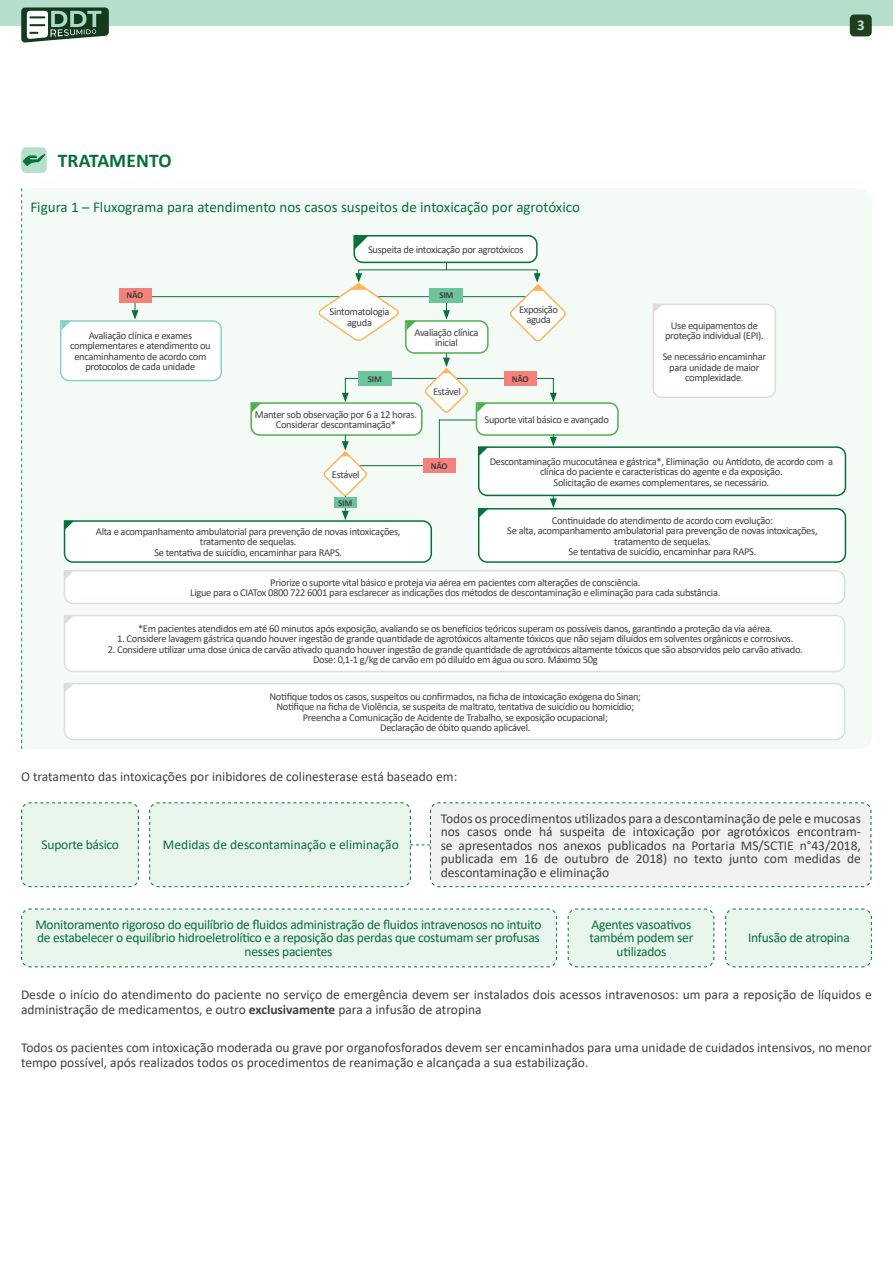
<style>
.page{position:relative;width:893px;height:1263px;background:#fff}
.page>*{position:absolute;margin:0;border:0;box-sizing:border-box;transform-origin:0 0}
.t1{font:700 19.5px "Calibri";letter-spacing:.005em;color:#09703a}
.t2{font:15px "Calibri";color:#09703a}
.t3{font:700 15px "Calibri";color:#b5decb}
.t4{font:13.5px/13.5px "Calibri";color:#414042}
.t5{font:13.5px/13.5px "Calibri";letter-spacing:-.02em;color:#09703a;text-align:center}
.t6{font:13.5px "Calibri";color:#09703a}
.t7{font:10.5px/10.5px "Calibri";letter-spacing:-.03em;color:#414042;text-align:center}
.t8{font:700 9px "Calibri";letter-spacing:-.03em;color:#414042}
.s1{font-weight:700}
</style>
<div class="page">
<div style="left:0;top:0;width:893px;height:26px;background:#b5decb"></div>
<div style="left:850px;top:15px;width:22px;height:21px;background:#1e3e1c;border-radius:4px"></div>
<svg style="left:21px;top:7px;width:88px;height:36px"></svg>
<div style="left:21px;top:147px;width:26px;height:26px;background:#b5decb;border-radius:5px"></div>
<svg style="left:23px;top:154px;width:23px;height:12px"></svg>
<div style="left:21px;top:802px;width:118px;height:85px;background:#e8f5ed"></div>
<div style="left:21px;top:908px;width:536px;height:59px;background:#e8f5ed"></div>
<div style="left:567px;top:908px;width:148px;height:59px;background:#e8f5ed"></div>
<div style="left:725px;top:908px;width:147px;height:59px;background:#e8f5ed"></div>
<div style="left:22px;top:188px;width:849px;height:561px;background:#f4faf6"></div>
<svg style="left:21px;top:188px;width:1px;height:561px"></svg>
<svg style="left:63px;top:614px;width:783px;height:59px"></svg>
<svg style="left:63px;top:682px;width:783px;height:59px"></svg>
<svg style="left:63px;top:569px;width:783px;height:36px"></svg>
<svg style="left:64px;top:615px;width:781px;height:56px"></svg>
<svg style="left:64px;top:683px;width:781px;height:56px"></svg>
<svg style="left:59px;top:234px;width:788px;height:329px"></svg>
<svg style="left:149px;top:802px;width:723px;height:85px"></svg>
<h2 class="t3" style="left:857px;top:15px;width:9px">3</h2>
<h1 class="t1" style="left:58px;top:147px;width:115px">TRATAMENTO</h1>
<h2 class="t2" style="left:30px;top:197px;width:551px">Figura 1 – Fluxograma para atendimento nos casos suspeitos de intoxicação por agrotóxico</h2>
<p class="t8" style="left:127px;top:289px;width:18px">NÃO</p>
<p class="t7" style="left:368px;top:244px;width:157px">Suspeita de intoxicação por agrotóxicos</p>
<p class="t8" style="left:439px;top:289px;width:15px">SIM</p>
<p class="t7" style="left:519px;top:304px;width:40px">Exposição aguda</p>
<p class="t7" style="left:330px;top:306px;width:62px">Sintomatologia aguda</p>
<p class="t7" style="left:70px;top:330px;width:142px">Avaliação clínica e exames complementares e atendimento ou encaminhamento de acordo com protocolos de cada unidade</p>
<p class="t7" style="left:414px;top:327px;width:66px">Avaliação clínica inicial</p>
<p class="t7" style="left:255px;top:409px;width:164px">Manter sob observação por 6 a 12 horas.<br>Considerar descontaminação*</p>
<p class="t7" style="left:485px;top:414px;width:126px">Suporte vital básico e avançado</p>
<p class="t8" style="left:512px;top:372px;width:18px">NÃO</p>
<p class="t8" style="left:368px;top:372px;width:15px">SIM</p>
<p class="t7" style="left:433px;top:386px;width:29px">Estável</p>
<p class="t7" style="left:665px;top:320px;width:100px">Use equipamentos de proteção individual (EPI).</p>
<p class="t7" style="left:663px;top:351px;width:105px">Se necessário encaminhar para unidade de maior complexidade.</p>
<p class="t7" style="left:490px;top:456px;width:345px">Descontaminação mucocutânea e gástrica*, Eliminação ou Antídoto, de acordo com a clínica do paciente e características do agente e da exposição.<br>Solicitação de exames complementares, se necessário.</p>
<p class="t7" style="left:507px;top:515px;width:312px">Continuidade do atendimento de acordo com evolução:<br>Se alta, acompanhamento ambulatorial para prevenção de novas intoxicações, tratamento de sequelas.<br>Se tentativa de suicídio, encaminhar para RAPS.</p>
<p class="t8" style="left:431px;top:460px;width:18px">NÃO</p>
<p class="t7" style="left:332px;top:469px;width:29px">Estável</p>
<p class="t8" style="left:338px;top:497px;width:15px">SIM</p>
<p class="t7" style="left:96px;top:526px;width:306px">Alta e acompanhamento ambulatorial para prevenção de novas intoxicações, tratamento de sequelas.<br>Se tentativa de suicídio, encaminhar para RAPS.</p>
<p class="t7" style="left:190px;top:577px;width:532px">Priorize o suporte vital básico e proteja via aérea em pacientes com alterações de consciência.<br>Ligue para o CIATox 0800 722 6001 para esclarecer as indicações dos métodos de descontaminação e eliminação para cada substância.</p>
<p class="t7" style="left:138px;top:623px;width:636px">*Em pacientes atendidos em até 60 minutos após exposição, avaliando se os benefícios teóricos superam os possíveis danos, garantindo a proteção da via aérea.</p>
<p class="t7" style="left:117px;top:633px;width:678px">1. Considere lavagem gástrica quando houver ingestão de grande quantidade de agrotóxicos altamente tóxicos que não sejam diluídos em solventes orgânicos e corrosivos.</p>
<p class="t7" style="left:108px;top:644px;width:697px">2. Considere utilizar uma dose única de carvão ativado quando houver ingestão de grande quantidade de agrotóxicos altamente tóxicos que são absorvidos pelo carvão ativado.<br>Dose: 0,1-1 g/kg de carvão em pó diluído em água ou soro. Máximo 50g</p>
<p class="t7" style="left:270px;top:691px;width:373px">Notifique todos os casos, suspeitos ou confirmados, na ficha de intoxicação exógena do Sinan; Notifique na ficha de Violência, se suspeita de maltrato, tentativa de suicídio ou homicídio; Preencha a Comunicação de Acidente de Trabalho, se exposição ocupacional;<br>Declaração de óbito quando aplicável.</p>
<p class="t4" style="left:21px;top:769px;width:438px">O tratamento das intoxicações por inibidores de colinesterase está baseado em:</p>
<p class="t5" style="left:42px;top:837px;width:79px">Suporte básico</p>
<p class="t6" style="left:163px;top:835px;width:237px">Medidas de descontaminação e eliminação</p>
<p class="t4" style="left:441px;top:811px;width:422px;text-align:justify">Todos os procedimentos utilizados para a descontaminação de pele e mucosas nos casos onde há suspeita de intoxicação por agrotóxicos encontram&shy;se apresentados nos anexos publicados na Portaria MS/SCTIE n°43/2018, publicada em 16 de outubro de 2018) no texto junto com medidas de descontaminação e eliminação</p>
<p class="t5" style="left:35px;top:917px;width:508px">Monitoramento rigoroso do equilíbrio de fluidos administração de fluidos intravenosos no intuito de estabelecer o equilíbrio hidroeletrolítico e a reposição das perdas que costumam ser profusas nesses pacientes</p>
<p class="t5" style="left:590px;top:917px;width:105px">Agentes vasoativos também podem ser utilizados</p>
<p class="t5" style="left:748px;top:931px;width:103px">Infusão de atropina</p>
<p class="t4" style="left:21px;top:986px;width:852px;line-height:15px">Desde o início do atendimento do paciente no serviço de emergência devem ser instalados dois acessos intravenosos: um para a reposição de líquidos e administração de medicamentos, e outro <span class="s1">exclusivamente</span> para a infusão de atropina</p>
<p class="t4" style="left:21px;top:1040px;width:852px;line-height:15px">Todos os pacientes com intoxicação moderada ou grave por organofosforados devem ser encaminhados para uma unidade de cuidados intensivos, no menor tempo possível, após realizados todos os procedimentos de reanimação e alcançada a sua estabilização.</p>
</div>
